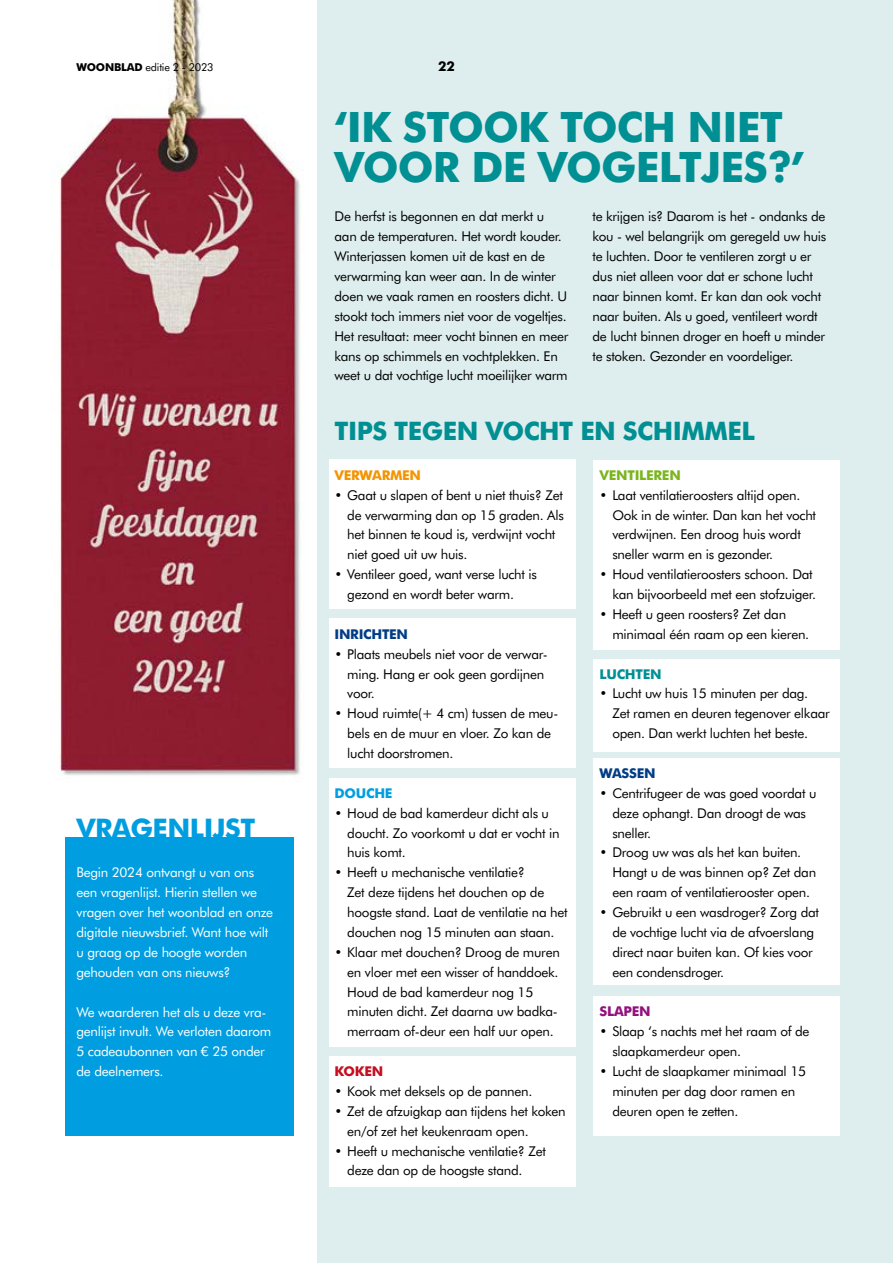
<style>
.page{position:relative;width:893px;height:1263px;background:#fff}
.page>*{position:absolute;margin:0;border:0;box-sizing:border-box;transform-origin:0 0}
.t1{font:700 42px/39.8px "Futura BT";letter-spacing:-.02em;color:#008f93}
.t2{font:700 27px "Futura BT";letter-spacing:-.02em;color:#009ee0}
.t3{font:700 25.5px "Futura BT";letter-spacing:-.02em;color:#008f93}
.t4{font:13.5px/19.8px "Futura BT";letter-spacing:-.02em;color:#000}
.t5{font:13.5px/19.8px "Futura BT";letter-spacing:-.02em;color:#fff}
.t6{font:700 13.5px "Futura BT";letter-spacing:-.02em;color:#003d85}
.t7{font:700 13.5px "Futura BT";letter-spacing:-.02em;color:#7ab51d}
.t8{font:700 13.5px "Futura BT";letter-spacing:-.02em;color:#f39400}
.t9{font:700 13.5px "Futura BT";letter-spacing:-.02em;color:#008f93}
.t10{font:700 13.5px "Futura BT";letter-spacing:-.02em;color:#009ee0}
.t11{font:700 13.5px "Futura BT";letter-spacing:-.02em;color:#93117e}
.t12{font:700 13.5px "Futura BT";letter-spacing:-.02em;color:#c50e1f}
.t13{font:700 13.5px "Futura BT";color:#000}
.t14{font:10.8px "Futura BT";letter-spacing:-.02em;color:#000}
.s1{font-weight:700}
</style>
<div class="page">
<img style="left:51px;top:0;width:250px;height:775px">
<div style="left:317px;top:0;width:576px;height:1263px;background:#deeded"></div>
<div style="left:329px;top:619px;width:246px;height:149px;background:#fff"></div>
<div style="left:329px;top:460px;width:246px;height:149px;background:#fff"></div>
<div style="left:593px;top:460px;width:247px;height:189px;background:#fff"></div>
<div style="left:593px;top:659px;width:247px;height:93px;background:#fff"></div>
<div style="left:593px;top:997px;width:247px;height:139px;background:#fff"></div>
<div style="left:593px;top:758px;width:247px;height:226px;background:#fff"></div>
<div style="left:329px;top:1056px;width:246px;height:130px;background:#fff"></div>
<div style="left:329px;top:778px;width:246px;height:268px;background:#fff"></div>
<div style="left:66px;top:838px;width:228px;height:298px;background:#009ee0"></div>
<p class="t14" style="left:77px;top:60px;width:139px"><span class="s1">WOONBLAD</span> editie 2 - 2023</p>
<p class="t13" style="left:438px;top:58px;width:18px">22</p>
<h2 class="t2" style="left:77px;top:811px;width:180px">VRAGENLIJST</h2>
<p class="t5" style="left:77px;top:862px;width:198px">Begin 2024 ontvangt u van ons een vragenlijst. Hierin stellen we vragen over het woonblad en onze digitale nieuwsbrief. Want hoe wilt u graag op de hoogte worden gehouden van ons nieuws?</p>
<p class="t5" style="left:77px;top:1002px;width:196px">We waarderen het als u deze vra&shy;genlijst invult. We verloten daarom<br>5 cadeaubonnen van € 25 onder de deelnemers.</p>
<h1 class="t1" style="left:334px;top:107px;width:472px">‘IK STOOK TOCH NIET<br>VOOR DE VOGELTJES?’</h1>
<p class="t4" style="left:334px;top:207px;width:235px">De herfst is begonnen en dat merkt u aan de temperaturen. Het wordt kouder.<br>Winterjassen komen uit de kast en de verwarming kan weer aan. In de winter doen we vaak ramen en roosters dicht. U stookt toch immers niet voor de vogeltjes.<br>Het resultaat: meer vocht binnen en meer kans op schimmels en vochtplekken. En weet u dat vochtige lucht moeilijker warm</p>
<p class="t4" style="left:592px;top:207px;width:235px">te krijgen is? Daarom is het - ondanks de kou - wel belangrijk om geregeld uw huis te luchten. Door te ventileren zorgt u er dus niet alleen voor dat er schone lucht naar binnen komt. Er kan dan ook vocht naar buiten. Als u goed, ventileert wordt de lucht binnen droger en hoeft u minder te stoken. Gezonder en voordeliger.</p>
<h3 class="t3" style="left:334px;top:415px;width:422px">TIPS TEGEN VOCHT EN SCHIMMEL</h3>
<p class="t7" style="left:600px;top:467px;width:83px">VENTILEREN</p>
<p class="t4" style="left:612px;top:485px;width:205px;text-indent:-13px">• Laat ventilatieroosters altijd open.<br>Ook in de winter. Dan kan het vocht verdwijnen. Een droog huis wordt sneller warm en is gezonder.</p>
<p class="t4" style="left:600px;top:564px;width:218px;text-align:right">• Houd ventilatieroosters schoon. Dat kan bijvoorbeeld met een stofzuiger.</p>
<p class="t4" style="left:612px;top:604px;width:198px;text-indent:-13px">• Heeft u geen roosters? Zet dan minimaal één raam op een kieren.</p>
<p class="t9" style="left:600px;top:665px;width:64px">LUCHTEN</p>
<p class="t4" style="left:612px;top:684px;width:219px;text-indent:-13px">• Lucht uw huis 15 minuten per dag.<br>Zet ramen en deuren tegenover elkaar open. Dan werkt luchten het beste.</p>
<p class="t6" style="left:600px;top:765px;width:58px">WASSEN</p>
<p class="t4" style="left:612px;top:783px;width:206px;text-indent:-13px">• Centrifugeer de was goed voordat u deze ophangt. Dan droogt de was sneller.</p>
<p class="t4" style="left:612px;top:843px;width:205px;text-indent:-13px">• Droog uw was als het kan buiten.<br>Hangt u de was binnen op? Zet dan een raam of ventilatierooster open.</p>
<p class="t4" style="left:612px;top:902px;width:208px;text-indent:-13px">• Gebruikt u een wasdroger? Zorg dat de vochtige lucht via de afvoerslang direct naar buiten kan. Of kies voor een condensdroger.</p>
<p class="t11" style="left:600px;top:1003px;width:53px">SLAPEN</p>
<p class="t4" style="left:612px;top:1021px;width:199px;text-indent:-13px">• Slaap ‘s nachts met het raam of de slaapkamerdeur open.</p>
<p class="t4" style="left:612px;top:1061px;width:195px;text-indent:-13px">• Lucht de slaapkamer minimaal 15 minuten per dag door ramen en deuren open te zetten.</p>
<p class="t8" style="left:334px;top:467px;width:88px">VERWARMEN</p>
<p class="t4" style="left:347px;top:485px;width:218px;text-indent:-13px">• Gaat u slapen of bent u niet thuis? Zet de verwarming dan op 15 graden. Als het binnen te koud is, verdwijnt vocht niet goed uit uw huis.</p>
<p class="t4" style="left:347px;top:564px;width:191px;text-indent:-13px">• Ventileer goed, want verse lucht is gezond en wordt beter warm.</p>
<p class="t6" style="left:334px;top:626px;width:75px">INRICHTEN</p>
<p class="t4" style="left:347px;top:644px;width:202px;text-indent:-13px">• Plaats meubels niet voor de verwar&shy;ming. Hang er ook geen gordijnen voor.</p>
<p class="t4" style="left:347px;top:703px;width:212px;text-indent:-13px">• Houd ruimte(+ 4 cm) tussen de meu&shy;bels en de muur en vloer. Zo kan de lucht doorstromen.</p>
<p class="t10" style="left:334px;top:785px;width:60px">DOUCHE</p>
<p class="t4" style="left:347px;top:803px;width:214px;text-indent:-13px">• Houd de bad kamerdeur dicht als u doucht. Zo voorkomt u dat er vocht in huis komt.</p>
<p class="t4" style="left:347px;top:862px;width:222px;text-indent:-13px">• Heeft u mechanische ventilatie?<br>Zet deze tijdens het douchen op de hoogste stand. Laat de ventilatie na het douchen nog 15 minuten aan staan.</p>
<p class="t4" style="left:347px;top:942px;width:214px;text-indent:-13px">• Klaar met douchen? Droog de muren en vloer met een wisser of handdoek.<br>Houd de bad kamerdeur nog 15 minuten dicht. Zet daarna uw badka&shy;merraam of-deur een half uur open.</p>
<p class="t12" style="left:334px;top:1063px;width:50px">KOKEN</p>
<p class="t4" style="left:334px;top:1081px;width:199px">• Kook met deksels op de pannen.</p>
<p class="t4" style="left:347px;top:1101px;width:220px;text-indent:-13px">• Zet de afzuigkap aan tijdens het koken en/of zet het keukenraam open.</p>
<p class="t4" style="left:347px;top:1141px;width:200px;text-indent:-13px">• Heeft u mechanische ventilatie? Zet deze dan op de hoogste stand.</p>
</div>
